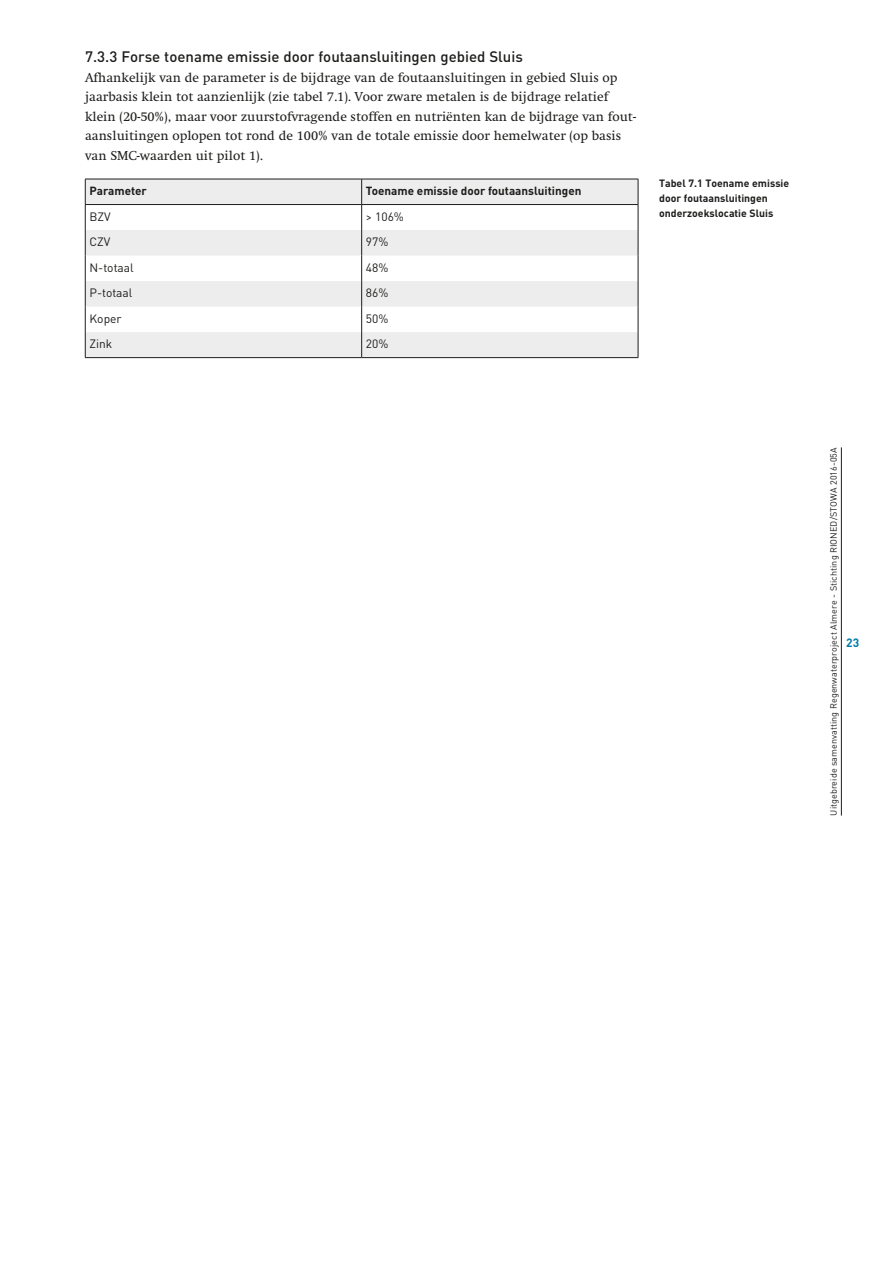
<style>
.page{position:relative;width:893px;height:1263px;background:#fff}
.page>*{position:absolute;margin:0;border:0;box-sizing:border-box;transform-origin:0 0}
.t1{font:500 15px "DIN";color:#1d1d1b}
.t2{font:13.5px/19.5px "Swift";color:#1d1d1b}
.t3{font:12px "DIN";color:#1d1d1b}
.t4{font:700 12px "DIN";color:#007ca7}
.t5{font:700 11.7px "DIN";color:#1d1d1b}
.t6{font:700 10.5px/15px "DIN";color:#1d1d1b}
.t7{font:9px "DIN";letter-spacing:.005em;color:#1d1d1b}
</style>
<div class="page">
<hr style="left:841px;top:447px;width:1px;height:368px;background:#1d1d1b">
<svg style="left:86px;top:180px;width:552px;height:177px;fill:#ededed"></svg>
<hr style="left:85px;top:204px;width:277px;height:1px;background:#1d1d1b">
<hr style="left:362px;top:204px;width:276px;height:1px;background:#1d1d1b">
<svg style="left:361px;top:180px;width:1px;height:177px"></svg>
<hr style="left:85px;top:179px;width:277px;height:1px;background:#1d1d1b">
<hr style="left:362px;top:179px;width:276px;height:1px;background:#1d1d1b">
<svg style="left:85px;top:179px;width:1px;height:178px"></svg>
<svg style="left:638px;top:179px;width:1px;height:178px"></svg>
<hr style="left:85px;top:357px;width:277px;height:1px;background:#1d1d1b">
<hr style="left:362px;top:357px;width:276px;height:1px;background:#1d1d1b">
<p class="t1" style="left:85px;top:47px;width:439px">7.3.3 Forse toename emissie door foutaansluitingen gebied Sluis</p>
<p class="t2" style="left:85px;top:68px;width:552px">Afhankelijk van de parameter is de bijdrage van de foutaansluitingen in gebied Sluis op jaarbasis klein tot aanzienlijk (zie tabel 7.1). Voor zware metalen is de bijdrage relatief klein (20-50%), maar voor zuurstofvragende stoffen en nutriënten kan de bijdrage van fout&shy;aansluitingen oplopen tot rond de 100% van de totale emissie door hemelwater (op basis van SMC-waarden uit pilot 1).</p>
<p class="t5" style="left:90px;top:183px;width:59px">Parameter</p>
<p class="t5" style="left:366px;top:183px;width:217px">Toename emissie door foutaansluitingen</p>
<p class="t3" style="left:90px;top:210px;width:23px">BZV</p>
<p class="t3" style="left:366px;top:210px;width:40px">&gt; 106%</p>
<p class="t3" style="left:90px;top:235px;width:22px">CZV</p>
<p class="t3" style="left:366px;top:235px;width:24px">97%</p>
<p class="t3" style="left:90px;top:261px;width:46px">N-totaal</p>
<p class="t3" style="left:366px;top:261px;width:24px">48%</p>
<p class="t3" style="left:90px;top:286px;width:44px">P-totaal</p>
<p class="t3" style="left:366px;top:286px;width:24px">86%</p>
<p class="t3" style="left:90px;top:312px;width:34px">Koper</p>
<p class="t3" style="left:366px;top:312px;width:24px">50%</p>
<p class="t3" style="left:90px;top:337px;width:24px">Zink</p>
<p class="t3" style="left:366px;top:337px;width:24px">20%</p>
<p class="t6" style="left:659px;top:175px;width:132px">Tabel 7.1 Toename emissie door foutaansluitingen onderzoekslocatie Sluis</p>
<p class="t7" style="left:828px;top:816px;width:370px;rotate:-90deg">Uitgebreide samenvatting Regenwaterproject Almere - Stichting RIONED/STOWA 2016-05A</p>
<p class="t4" style="left:846px;top:635px;width:15px">23</p>
</div>
